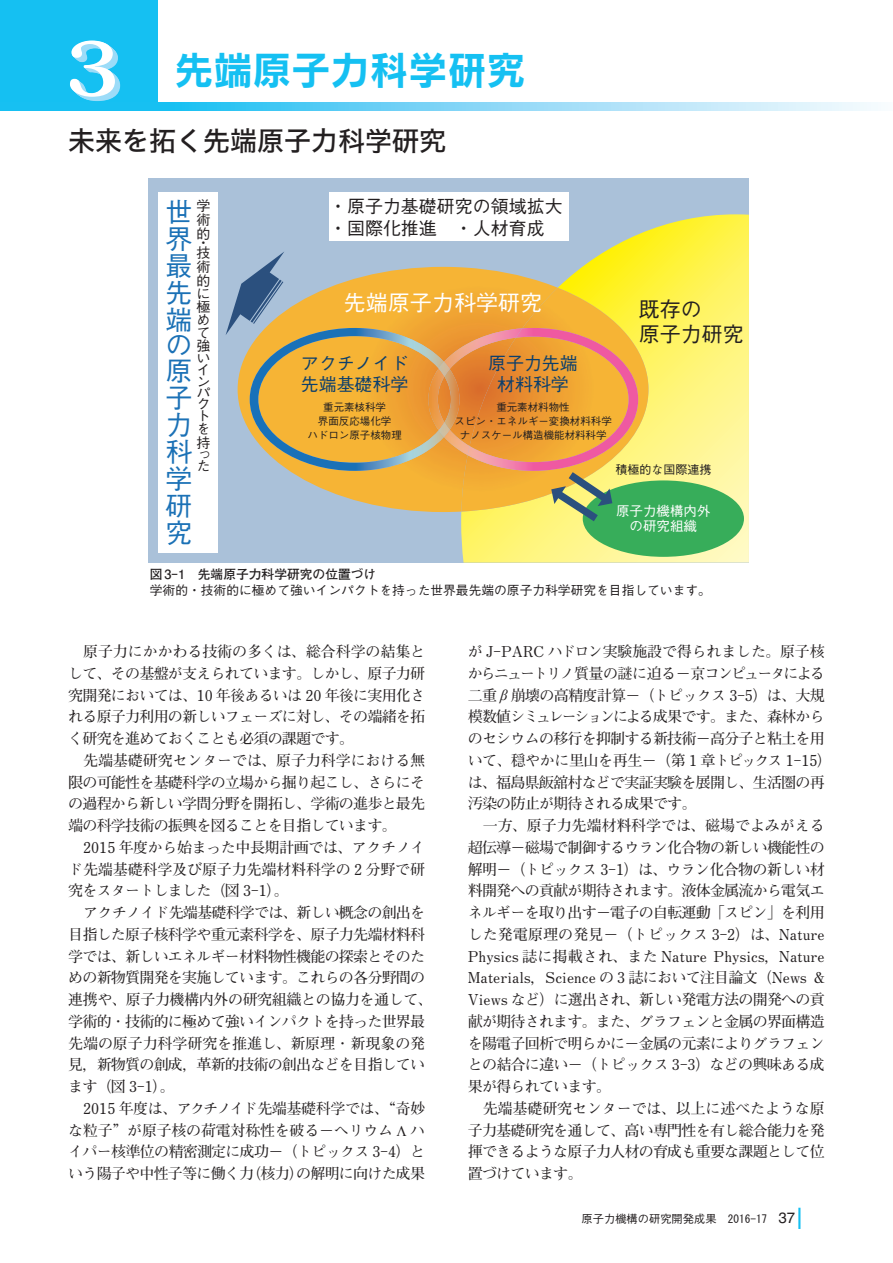
<style>
.page{position:relative;width:893px;height:1263px;background:#fff}
.page>*{position:absolute;margin:0;border:0;box-sizing:border-box;transform-origin:0 0}
.t1{font:39px "Rodin Pro B";color:#15c0f2}
.t2{font:27px "Hiragino Kaku W5 90 msp RKSJ H";color:#231f20}
.t3{font:27px/26.7px "Gothic BBB Pro Medium 90 msp RKSJ V";color:#1b71b6;text-align:justify}
.t4{font:22.05px "Gothic BBB Pro Medium 90 msp RKSJ H";color:#fff}
.t5{font:21px/25.2px "Gothic BBB Pro Medium 90 msp RKSJ H";color:#231f20}
.t6{font:18px/21.6px "Gothic BBB Pro Medium 90 msp RKSJ H";color:#231f20}
.t7{font:18px/21.6px "Gothic BBB Pro Medium 90 msp RKSJ H";color:#0c3f6c}
.t8{font:700 15px/21.8px "Futo Min A101 Pro";letter-spacing:-.05em;color:#231f20;text-align:justify}
.t9{font:13.95px/13.4px "Gothic BBB Pro Medium 90 msp RKSJ V";color:#231f20;text-align:justify}
.t10{font:13.5px/15.1px "Gothic BBB Pro Medium 90 msp RKSJ H";letter-spacing:.005em;color:#fff;text-align:center}
.t11{font:500 12.75px "Gothic BBB Pro";color:#231f20}
.t12{font:700 12.75px "Futo Go B101 Pro";color:#231f20}
.t13{font:12px "Gothic BBB Pro Medium 90 msp RKSJ H";color:#231f20}
.t14{font:500 11.25px "Gothic BBB Pro";color:#231f20}
.t15{font:10.5px/14.4px "Gothic BBB Pro Medium 90 msp RKSJ H";color:#231f20;text-align:center}
.s1{font-family:"Matisse Pro EB 90 msp RKSJ H";font-size:72px;color:#9cdcf8}
.s2{font-family:"Times New Roman";font-weight:400;font-style:italic}
.s3{font-family:"MS Gothic";font-weight:400}
.s4{font-family:"Helvetica LT Std";font-weight:400;font-size:15px}
</style>
<div class="page">
<hr style="left:798px;top:1208px;width:2px;height:21px;background:#15c0f2">
<div style="left:0;top:0;width:157px;height:102px;background:#15c0f2"></div>
<svg style="left:0;top:102px;width:878px;height:9px;background:#78d6f6"></svg>
<div style="left:149px;top:179px;width:600px;height:384px;background:#aac1d9"></div>
<svg style="left:461px;top:214px;width:288px;height:349px;background:#f3eb76"></svg>
<div style="left:583px;top:480px;width:161px;height:77px;background:#37ad5a;border-radius:50%"></div>
<img style="left:238px;top:267px;width:320px;height:245px">
<img style="left:461px;top:328px;width:185px;height:184px">
<img style="left:444px;top:328px;width:72px;height:127px">
<img style="left:516px;top:328px;width:113px;height:134px">
<img style="left:250px;top:328px;width:194px;height:143px">
<img style="left:444px;top:376px;width:7px;height:51px">
<img style="left:439px;top:422px;width:11px;height:15px">
<img style="left:439px;top:362px;width:11px;height:14px">
<svg style="left:551px;top:472px;width:61px;height:49px;background:#a6b46e"></svg>
<div style="left:158px;top:192px;width:60px;height:360px;background:#fff"></div>
<div style="left:329px;top:192px;width:239px;height:49px;background:#fff"></div>
<svg style="left:226px;top:252px;width:58px;height:83px"></svg>
<h1 class="t1" style="left:62px;top:44px;width:465px"><span class="s1">３</span> 先端原子力科学研究</h1>
<h2 class="t2" style="left:68px;top:127px;width:379px">未来を拓く先端原子力科学研究</h2>
<p class="t9" style="left:197px;top:197px;width:15px;line-height:14px">学術的</p>
<p class="t9" style="left:197px;top:235px;width:10px">・</p>
<p class="t9" style="left:197px;top:244px;width:15px">技術的に極めて強</p>
<p class="t9" style="left:197px;top:350px;width:15px;line-height:12.1px;text-align:left">いインパクトを持</p>
<p class="t9" style="left:197px;top:447px;width:14px;line-height:10.9px">った</p>
<h2 class="t3" style="left:165px;top:195px;width:28px">世界最先端の原子力科学研究</h2>
<p class="t6" style="left:329px;top:193px;width:235px">・原子力基礎研究の領域拡大・国際化推進　・人材育成</p>
<h3 class="t4" style="left:344px;top:285px;width:200px">先端原子力科学研究</h3>
<p class="t7" style="left:301px;top:350px;width:109px">アクチノイド先端基礎科学</p>
<p class="t7" style="left:488px;top:350px;width:91px;text-align:center">原子力先端材料科学</p>
<p class="t15" style="left:307px;top:398px;width:96px">重元素核科学<br>界面反応場化学<br>ハドロン原子核物理</p>
<p class="t15" style="left:455px;top:398px;width:159px">重元素材料物性<br>スピン・エネルギー変換材料科学ナノスケール構造機能材料科学</p>
<h3 class="t5" style="left:639px;top:293px;width:106px">既存の<br>原子力研究</h3>
<p class="t13" style="left:615px;top:460px;width:97px">積極的な国際連携</p>
<p class="t10" style="left:616px;top:501px;width:96px">原子力機構内外の研究組織</p>
<p class="t12" style="left:150px;top:564px;width:228px">図3-1　先端原子力科学研究の位置づけ</p>
<p class="t11" style="left:150px;top:580px;width:562px">学術的・技術的に極めて強いインパクトを持った世界最先端の原子力科学研究を目指しています。</p>
<p class="t8" style="left:68px;top:639px;width:359px;text-indent:15px">原子力にかかわる技術の多くは、総合科学の結集として、その基盤が支えられています。しかし、原子力研究開発においては、10 年後あるいは 20 年後に実用化される原子力利用の新しいフェーズに対し、その端緒を拓く研究を進めておくことも必須の課題です。</p>
<p class="t8" style="left:68px;top:747px;width:359px;text-indent:15px">先端基礎研究センターでは、原子力科学における無限の可能性を基礎科学の立場から掘り起こし、さらにその過程から新しい学問分野を開拓し、学術の進歩と最先端の科学技術の振興を図ることを目指しています。</p>
<p class="t8" style="left:68px;top:834px;width:359px;text-indent:15px">2015 年度から始まった中長期計画では、アクチノイド先端基礎科学及び原子力先端材料科学の 2 分野で研究をスタートしました（図 3-1）。</p>
<p class="t8" style="left:68px;top:900px;width:366px;text-align:left;text-indent:15px">アクチノイド先端基礎科学では、新しい概念の創出を目指した原子核科学や重元素科学を、原子力先端材料科学では、新しいエネルギー材料物性機能の探索とそのための新物質開発を実施しています。これらの各分野間の連携や、原子力機構内外の研究組織との協力を通して、学術的・技術的に極めて強いインパクトを持った世界最先端の原子力科学研究を推進し、新原理・新現象の発見，新物質の創成，革新的技術の創出などを目指しています（図 3-1）。</p>
<p class="t8" style="left:68px;top:1095px;width:359px;text-indent:15px">2015 年度は、アクチノイド先端基礎科学では、“奇妙な粒子”が原子核の荷電対称性を破る－ヘリウム ハイパー核準位の精密測定に成功－（トピックス 3-4）という陽子や中性子等に働く力（核力）の解明に向けた成果</p>
<p class="t8" style="left:468px;top:639px;width:366px;text-align:left">が J-PARC ハドロン実験施設で得られました。原子核からニュートリノ質量の謎に迫る－京コンピュータによる二重 <span class="s2">β</span> 崩壊の高精度計算－（トピックス 3-5）は、大規模数値シミュレーションによる成果です。また、森林からのセシウムの移行を抑制する新技術－高分子と粘土を用いて、穏やかに里山を再生－（第 1 章トピックス 1-15）は、福島県飯舘村などで実証実験を展開し、生活圏の再汚染の防止が期待される成果です。</p>
<p class="t8" style="left:468px;top:813px;width:359px;text-indent:15px">一方、原子力先端材料科学では、磁場でよみがえる超伝導－磁場で制御するウラン化合物の新しい機能性の解明－（トピックス 3-1）は、ウラン化合物の新しい材料開発への貢献が期待されます。液体金属流から電気エネルギーを取り出す－電子の自転運動「スピン」を利用した発電原理の発見－（トピックス 3-2）は、Nature Physics 誌に掲載され、また Nature Physics，Nature Materials，Science の 3 誌において注目論文（News &amp; Views など）に選出され、新しい発電方法の開発への貢献が期待されます。また、グラフェンと金属の界面構造を陽電子回析で明らかに－金属の元素によりグラフェンとの結合に違い－（トピックス 3-3）などの興味ある成果が得られています。</p>
<p class="t8" style="left:468px;top:1095px;width:359px;text-indent:15px">先端基礎研究センターでは、以上に述べたような原子力基礎研究を通して、高い専門性を有し総合能力を発揮できるような原子力人材の育成も重要な課題として位置づけています。</p>
<p class="t14" style="left:582px;top:1209px;width:215px">原子力機構の研究開発成果 <span class="s3">2016</span>-<span class="s3">17</span> <span class="s4">37</span></p>
</div>
